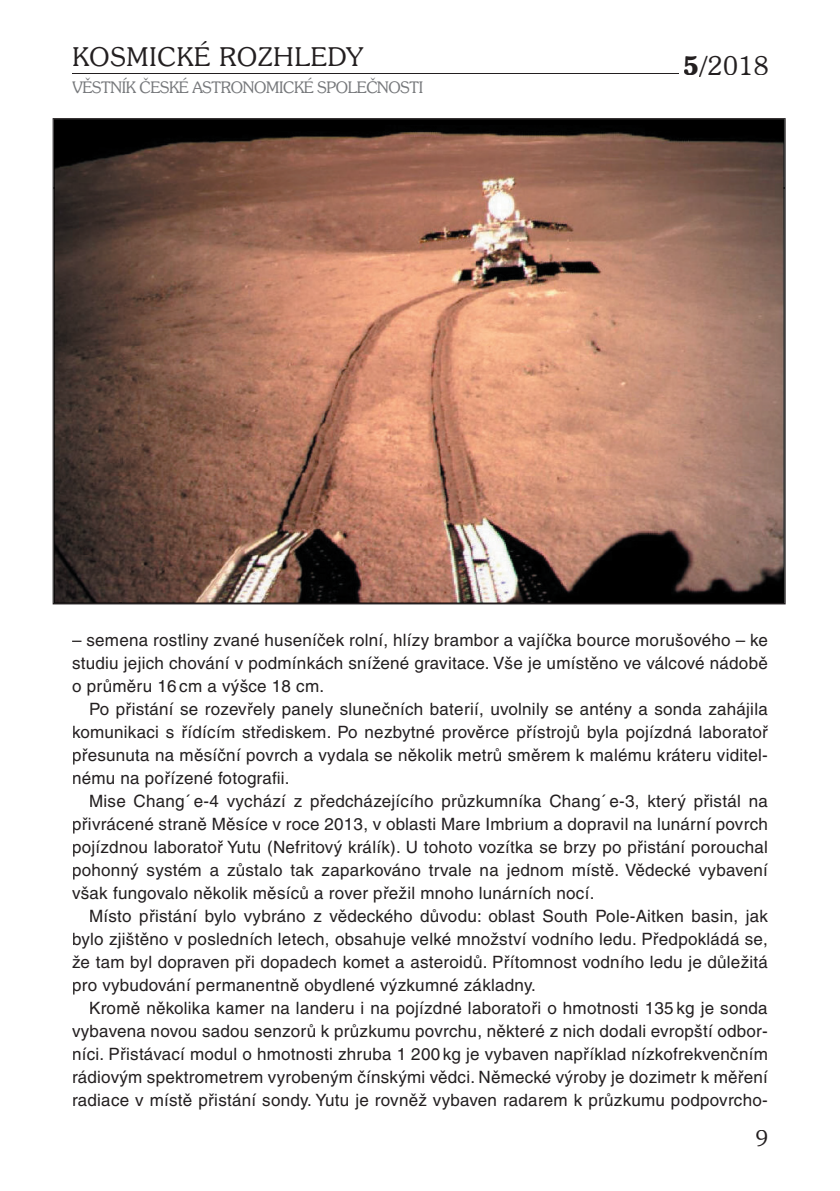
<style>
.page{position:relative;width:840px;height:1191px;background:#fff}
.page>*{position:absolute;margin:0;border:0;box-sizing:border-box;transform-origin:0 0}
.t1{font:300 26px "Souvenir IT Cby BTCE";letter-spacing:.04em;color:#231f20}
.t2{font:300 22px "Souvenir IT Cby BTCE";color:#231f20}
.t3{font:17px/23px "Helvetica CE";letter-spacing:.015em;color:#231f20;text-align:justify}
.t4{font:300 16px "Souvenir IT Cby BTCE";letter-spacing:-.02em;color:#76787b}
.s1{font-weight:600}
</style>
<div class="page">
<hr style="left:72px;top:73px;width:606px;height:1px;background:#231f20">
<svg style="left:53px;top:118px;width:732px;height:486px;background:#b47e67"></svg>
<img style="left:54px;top:119px;width:730px;height:70px">
<img style="left:54px;top:187px;width:67px;height:416px">
<img style="left:716px;top:187px;width:68px;height:416px">
<img style="left:119px;top:533px;width:599px;height:70px">
<h1 class="t1" style="left:72px;top:40px;width:292px">KOSMICKÉ ROZHLEDY</h1>
<p class="t4" style="left:72px;top:77px;width:352px">VĚSTNÍK ČESKÉ ASTRONOMICKÉ SPOLEČNOSTI</p>
<h1 class="t1" style="left:682px;top:48px;width:87px"><span class="s1">5/</span>2018</h1>
<p class="t3" style="left:72px;top:629px;width:697px">– semena rostliny zvané huseníček rolní, hlízy brambor a vajíčka bource morušového – ke studiu jejich chování v podmínkách snížené gravitace. Vše je umístěno ve válcové nádobě o průměru 16 cm a výšce 18 cm.</p>
<p class="t3" style="left:72px;top:697px;width:697px;text-indent:17px">Po přistání se rozevřely panely slunečních baterií, uvolnily se antény a sonda zahájila komunikaci s řídícím střediskem. Po nezbytné prověrce přístrojů byla pojízdná laboratoř přesunuta na měsíční povrch a vydala se několik metrů směrem k malému kráteru viditel&shy;nému na pořízené fotografii.</p>
<p class="t3" style="left:72px;top:789px;width:697px;text-indent:17px">Mise Chang´e-4 vychází z předcházejícího průzkumníka Chang´e-3, který přistál na přivrácené straně Měsíce v roce 2013, v oblasti Mare Imbrium a dopravil na lunární povrch pojízdnou laboratoř Yutu (Nefritový králík). U tohoto vozítka se brzy po přistání porouchal pohonný systém a zůstalo tak zaparkováno trvale na jednom místě. Vědecké vybavení však fungovalo několik měsíců a rover přežil mnoho lunárních nocí.</p>
<p class="t3" style="left:72px;top:904px;width:697px;text-indent:17px">Místo přistání bylo vybráno z vědeckého důvodu: oblast South Pole-Aitken basin, jak bylo zjištěno v posledních letech, obsahuje velké množství vodního ledu. Předpokládá se, že tam byl dopraven při dopadech komet a asteroidů. Přítomnost vodního ledu je důležitá pro vybudování permanentně obydlené výzkumné základny.</p>
<p class="t3" style="left:72px;top:996px;width:697px;text-indent:17px">Kromě několika kamer na landeru i na pojízdné laboratoři o hmotnosti 135 kg je sonda vybavena novou sadou senzorů k průzkumu povrchu, některé z nich dodali evropští odbor&shy;níci. Přistávací modul o hmotnosti zhruba 1 200 kg je vybaven například nízkofrekvenčním rádiovým spektrometrem vyrobeným čínskými vědci. Německé výroby je dozimetr k měření radiace v místě přistání sondy. Yutu je rovněž vybaven radarem k průzkumu podpovrcho-</p>
<p class="t2" style="left:755px;top:1124px;width:14px">9</p>
</div>
